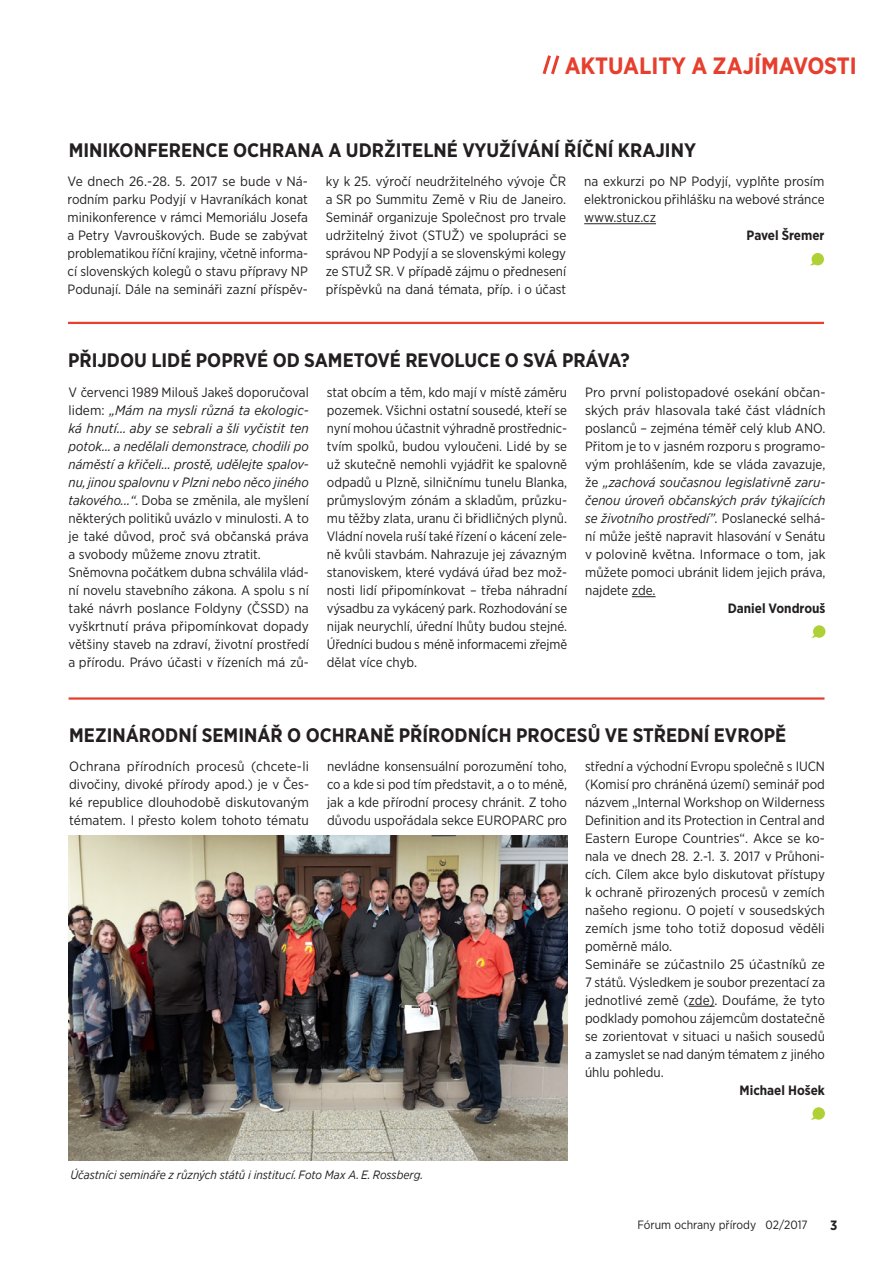
<style>
.page{position:relative;width:893px;height:1263px;background:#fff}
.page>*{position:absolute;margin:0;border:0;box-sizing:border-box;transform-origin:0 0}
.t1{font:700 23.55px "Gotham Narrow";color:#e63f2e}
.t2{font:700 19.5px "Gotham Narrow";color:#231f20}
.t3{font:13.5px/18px "Gotham Narrow";color:#231f20;text-align:justify}
.t4{font:italic 13.5px/18px "Gotham Narrow";color:#231f20;text-align:justify}
.t5{font:700 13.5px "Gotham Narrow";color:#231f20}
.t6{font:italic 12px "Gotham Narrow";color:#231f20}
.t7{font:12px "Gotham Narrow";color:#231f20}
.s1{font-style:normal}
.s2{font-style:italic}
</style>
<div class="page">
<hr style="left:68px;top:322px;width:756px;height:2px;background:#e63f2e">
<svg style="left:542px;top:55px;width:18px;height:20px"></svg>
<svg style="left:632px;top:596px;width:24px;height:1px"></svg>
<hr style="left:69px;top:697px;width:755px;height:3px;background:#e63f2e">
<svg style="left:810px;top:1107px;width:15px;height:13px"></svg>
<svg style="left:689px;top:1006px;width:25px;height:1px"></svg>
<svg style="left:811px;top:625px;width:14px;height:13px"></svg>
<svg style="left:810px;top:253px;width:14px;height:12px"></svg>
<hr style="left:584px;top:223px;width:72px;height:1px;background:#231f20">
<img style="left:68px;top:835px;width:500px;height:325px">
<p class="t1" style="left:565px;top:51px;width:294px">AKTUALITY A ZAJÍMAVOSTI</p>
<p class="t2" style="left:69px;top:138px;width:629px">MINIKONFERENCE OCHRANA A UDRŽITELNÉ VYUŽÍVÁNÍ ŘÍČNÍ KRAJINY</p>
<p class="t3" style="left:68px;top:172px;width:242px">Ve dnech 26.-28. 5. 2017 se bude v Ná&shy;rodním parku Podyjí v Havraníkách konat minikonference v rámci Memoriálu Josefa a Petry Vavrouškových. Bude se zabývat problematikou říční krajiny, včetně informa&shy;cí slovenských kolegů o stavu přípravy NP Podunají. Dále na semináři zazní příspěv-</p>
<p class="t3" style="left:326px;top:172px;width:242px">ky k 25. výročí neudržitelného vývoje ČR a SR po Summitu Země v Riu de Janeiro.<br>Seminář organizuje Společnost pro trvale udržitelný život (STUŽ) ve spolupráci se správou NP Podyjí a se slovenskými kolegy ze STUŽ SR. V případě zájmu o přednesení příspěvků na daná témata, příp. i o účast</p>
<p class="t3" style="left:584px;top:172px;width:242px">na exkurzi po NP Podyjí, vyplňte prosím elektronickou přihlášku na webové stránce www.stuz.cz</p>
<p class="t5" style="left:747px;top:227px;width:79px">Pavel Šremer</p>
<p class="t2" style="left:68px;top:348px;width:563px">PŘIJDOU LIDÉ POPRVÉ OD SAMETOVÉ REVOLUCE O SVÁ PRÁVA?</p>
<p class="t4" style="left:69px;top:383px;width:242px"><span class="s1">V červenci 1989 Milouš Jakeš doporučoval lidem:</span> „Mám na mysli různá ta ekologic&shy;ká hnutí… aby se sebrali a šli vyčistit ten potok… a nedělali demonstrace, chodili po náměstí a křičeli... prostě, udělejte spalov&shy;nu, jinou spalovnu v Plzni nebo něco jiného takového...“. <span class="s1">Doba se změnila, ale myšlení některých politiků uvázlo v minulosti. A to je také důvod, proč svá občanská práva a svobody můžeme znovu ztratit.</span></p>
<p class="t3" style="left:69px;top:563px;width:242px">Sněmovna počátkem dubna schválila vlád&shy;ní novelu stavebního zákona. A spolu s ní také návrh poslance Foldyny (ČSSD) na vyškrtnutí práva připomínkovat dopady většiny staveb na zdraví, životní prostředí a přírodu. Právo účasti v řízeních má zů-</p>
<p class="t3" style="left:327px;top:383px;width:242px">stat obcím a těm, kdo mají v místě záměru pozemek. Všichni ostatní sousedé, kteří se nyní mohou účastnit výhradně prostřednic&shy;tvím spolků, budou vyloučeni. Lidé by se už skutečně nemohli vyjádřit ke spalovně odpadů u Plzně, silničnímu tunelu Blanka, průmyslovým zónám a skladům, průzku&shy;mu těžby zlata, uranu či břidličných plynů.<br>Vládní novela ruší také řízení o kácení zele&shy;ně kvůli stavbám. Nahrazuje jej závazným stanoviskem, které vydává úřad bez mož&shy;nosti lidí připomínkovat – třeba náhradní výsadbu za vykácený park. Rozhodování se nijak neurychlí, úřední lhůty budou stejné.<br>Úředníci budou s méně informacemi zřejmě dělat více chyb.</p>
<p class="t3" style="left:585px;top:383px;width:242px">Pro první polistopadové osekání občan&shy;ských práv hlasovala také část vládních poslanců – zejména téměř celý klub ANO.<br>Přitom je to v jasném rozporu s programo&shy;vým prohlášením, kde se vláda zavazuje, že <span class="s2">„zachová současnou legislativně zaru&shy;čenou úroveň občanských práv týkajících se životního prostředí”.</span> Poslanecké selhá&shy;ní může ještě napravit hlasování v Senátu v polovině května. Informace o tom, jak můžete pomoci ubránit lidem jejich práva, najdete zde.</p>
<p class="t5" style="left:728px;top:600px;width:99px">Daniel Vondrouš</p>
<p class="t2" style="left:69px;top:722px;width:719px">MEZINÁRODNÍ SEMINÁŘ O OCHRANĚ PŘÍRODNÍCH PROCESŮ VE STŘEDNÍ EVROPĚ</p>
<p class="t3" style="left:69px;top:757px;width:241px">Ochrana přírodních procesů (chcete-li divočiny, divoké přírody apod.) je v Čes&shy;ké republice dlouhodobě diskutovaným tématem. I přesto kolem tohoto tématu</p>
<p class="t3" style="left:327px;top:757px;width:241px">nevládne konsensuální porozumění toho, co a kde si pod tím představit, a o to méně, jak a kde přírodní procesy chránit. Z toho důvodu uspořádala sekce EUROPARC pro</p>
<p class="t3" style="left:585px;top:757px;width:242px">střední a východní Evropu společně s IUCN (Komisí pro chráněná území) seminář pod názvem „Internal Workshop on Wilderness Definition and its Protection in Central and Eastern Europe Countries“. Akce se ko&shy;nala ve dnech 28. 2.-1. 3. 2017 v Průhoni&shy;cích. Cílem akce bylo diskutovat přístupy k ochraně přirozených procesů v zemích našeho regionu. O pojetí v sousedských zemích jsme toho totiž doposud věděli poměrně málo.</p>
<p class="t3" style="left:585px;top:955px;width:242px">Semináře se zúčastnilo 25 účastníků ze 7 států. Výsledkem je soubor prezentací za jednotlivé země (zde). Doufáme, že tyto podklady pomohou zájemcům dostatečně se zorientovat v situaci u našich sousedů a zamyslet se nad daným tématem z jiného úhlu pohledu.</p>
<p class="t5" style="left:740px;top:1081px;width:87px">Michael Hošek</p>
<p class="t6" style="left:70px;top:1167px;width:354px">Účastníci semináře z různých států i institucí. Foto Max A. E. Rossberg.</p>
<p class="t7" style="left:637px;top:1217px;width:172px">Fórum ochrany přírody 02/2017</p>
<p class="t5" style="left:830px;top:1216px;width:9px">3</p>
</div>
